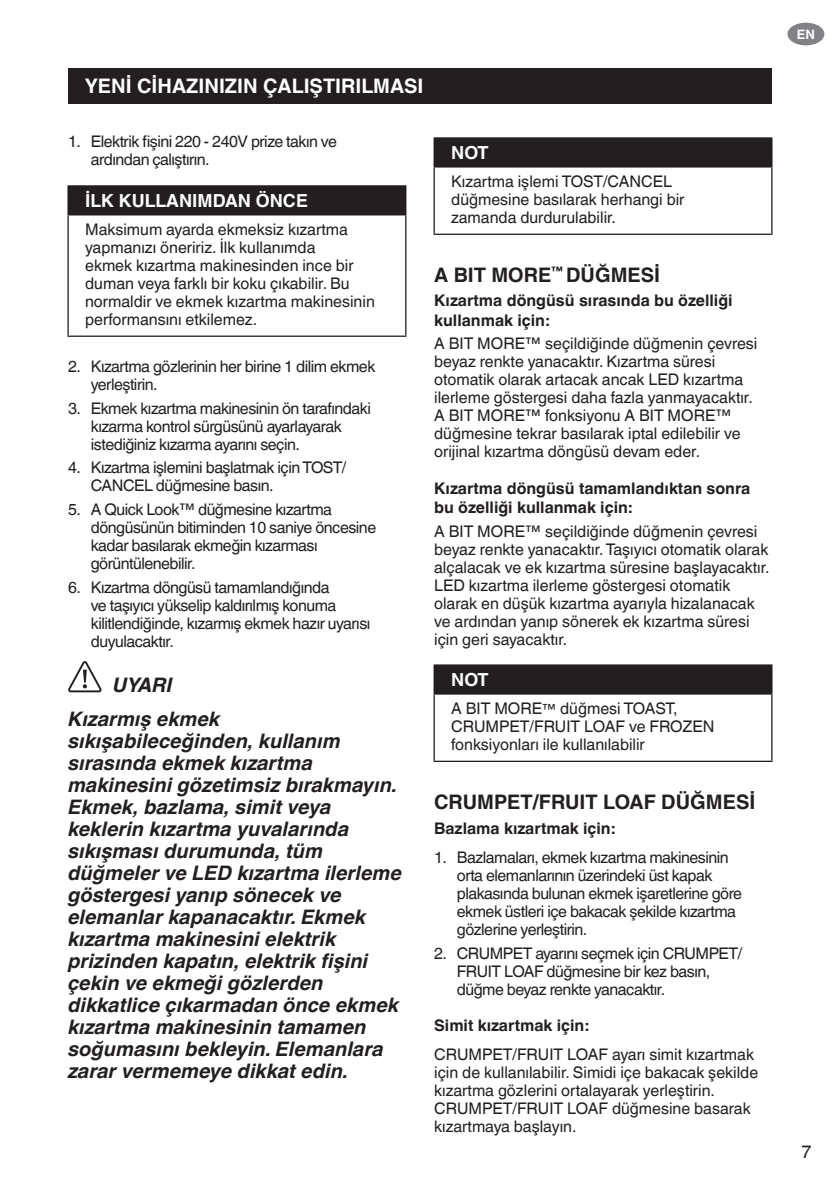
<style>
.page{position:relative;width:840px;height:1191px;background:#fff}
.page>*{position:absolute;margin:0;border:0;box-sizing:border-box;transform-origin:0 0}
.t1{font:italic 700 20px/22px "Helvetica World";color:#231f20;text-align:center}
.t2{font:700 20px "Helvetica World";color:#231f20}
.t3{font:700 20px "Helvetica World";color:#fff}
.t4{font:700 18px "Helvetica World";color:#fff}
.t5{font:18px "Helvetica World";color:#231f20}
.t6{font:16px/18px "Helvetica World";letter-spacing:-.01em;color:#231f20}
.t7{font:16px/18px "Helvetica World";letter-spacing:-.03em;color:#231f20}
.t8{font:700 16px/19.2px "Helvetica World";color:#231f20}
.t9{font:700 13px "Helvetica World";color:#fff}
.s1{font-size:14px}
</style>
<div class="page">
<div style="left:68px;top:186px;width:337px;height:29px;background:#231f20"></div>
<hr style="left:67px;top:186px;width:2px;height:28px;background:#231f20">
<svg style="left:405px;top:186px;width:1px;height:28px"></svg>
<hr style="left:67px;top:185px;width:339px;height:1px;background:#231f20">
<hr style="left:67px;top:215px;width:2px;height:120px;background:#231f20">
<hr style="left:405px;top:215px;width:1px;height:120px;background:#231f20">
<hr style="left:67px;top:335px;width:339px;height:2px;background:#231f20">
<hr style="left:67px;top:214px;width:339px;height:1px;background:#231f20">
<svg style="left:68px;top:661px;width:34px;height:31px"></svg>
<div style="left:434px;top:138px;width:337px;height:29px;background:#231f20"></div>
<svg style="left:433px;top:139px;width:1px;height:27px"></svg>
<hr style="left:770px;top:139px;width:2px;height:27px;background:#231f20">
<hr style="left:433px;top:137px;width:339px;height:2px;background:#231f20">
<hr style="left:433px;top:168px;width:1px;height:66px;background:#231f20">
<hr style="left:770px;top:168px;width:2px;height:66px;background:#231f20">
<hr style="left:433px;top:234px;width:339px;height:1px;background:#231f20">
<hr style="left:433px;top:166px;width:339px;height:2px;background:#231f20">
<div style="left:434px;top:665px;width:337px;height:29px;background:#231f20"></div>
<svg style="left:433px;top:665px;width:1px;height:28px"></svg>
<hr style="left:770px;top:665px;width:2px;height:28px;background:#231f20">
<hr style="left:433px;top:664px;width:339px;height:1px;background:#231f20">
<hr style="left:433px;top:694px;width:1px;height:66px;background:#231f20">
<hr style="left:770px;top:694px;width:2px;height:66px;background:#231f20">
<hr style="left:433px;top:760px;width:339px;height:2px;background:#231f20">
<hr style="left:433px;top:693px;width:339px;height:1px;background:#231f20">
<div style="left:68px;top:68px;width:703px;height:36px;background:#231f20"></div>
<div style="left:787px;top:23px;width:36px;height:22px;background:#808285;border-radius:50%"></div>
<p class="t3" style="left:85px;top:75px;width:339px">YENİ CİHAZINIZIN ÇALIŞTIRILMASI</p>
<p class="t7" style="left:91px;top:133px;width:247px;text-indent:-23px">1. Elektrik fişini 220 - 240V prize takın ve ardından çalıştırın.</p>
<p class="t4" style="left:85px;top:190px;width:224px">İLK KULLANIMDAN ÖNCE</p>
<p class="t6" style="left:85px;top:220px;width:291px">Maksimum ayarda ekmeksiz kızartma yapmanızı öneririz. İlk kullanımda<br>ekmek kızartma makinesinden ince bir duman veya farklı bir koku çıkabilir. Bu normaldir ve ekmek kızartma makinesinin performansını etkilemez.</p>
<p class="t7" style="left:91px;top:357px;width:286px;text-indent:-23px">2. Kızartma gözlerinin her birine 1 dilim ekmek yerleştirin.</p>
<p class="t7" style="left:91px;top:399px;width:281px;text-indent:-23px">3. Ekmek kızartma makinesinin ön tarafındaki kızarma kontrol sürgüsünü ayarlayarak istediğiniz kızarma ayarını seçin.</p>
<p class="t7" style="left:91px;top:459px;width:257px;text-indent:-23px">4. Kızartma işlemini başlatmak için TOST/<br>CANCEL düğmesine basın.</p>
<p class="t7" style="left:91px;top:500px;width:287px;text-indent:-23px">5. A Quick Look™ düğmesine kızartma döngüsünün bitiminden 10 saniye öncesine kadar basılarak ekmeğin kızarması görüntülenebilir.</p>
<p class="t7" style="left:91px;top:578px;width:281px;text-indent:-23px">6. Kızartma döngüsü tamamlandığında<br>ve taşıyıcı yükselip kaldırılmış konuma kilitlendiğinde, kızarmış ekmek hazır uyarısı duyulacaktır.</p>
<p class="t1" style="left:68px;top:668px;width:153px;line-height:33.4px">UYARI<br>Kızarmış ekmek</p>
<p class="t1" style="left:68px;top:730px;width:335px;text-align:left">sıkışabileceğinden, kullanım sırasında ekmek kızartma makinesini gözetimsiz bırakmayın.<br>Ekmek, bazlama, simit veya keklerin kızartma yuvalarında sıkışması durumunda, tüm düğmeler ve LED kızartma ilerleme göstergesi yanıp sönecek ve elemanlar kapanacaktır. Ekmek kızartma makinesini elektrik prizinden kapatın, elektrik fişini çekin ve ekmeği gözlerden dikkatlice çıkarmadan önce ekmek kızartma makinesinin tamamen soğumasını bekleyin. Elemanlara zarar vermemeye dikkat edin.</p>
<p class="t4" style="left:451px;top:142px;width:39px">NOT</p>
<p class="t6" style="left:451px;top:172px;width:235px">Kızartma işlemi TOST/CANCEL düğmesine basılarak herhangi bir zamanda durdurulabilir.</p>
<p class="t2" style="left:434px;top:263px;width:227px">A BIT MORE<sup>™</sup> DÜĞMESİ</p>
<p class="t8" style="left:434px;top:291px;width:300px">Kızartma döngüsü sırasında bu özelliği kullanmak için:</p>
<p class="t6" style="left:434px;top:335px;width:324px">A BIT MORE™ seçildiğinde düğmenin çevresi beyaz renkte yanacaktır. Kızartma süresi otomatik olarak artacak ancak LED kızartma ilerleme göstergesi daha fazla yanmayacaktır.<br>A BIT MORE™ fonksiyonu A BIT MORE™ düğmesine tekrar basılarak iptal edilebilir ve orijinal kızartma döngüsü devam eder.</p>
<p class="t8" style="left:434px;top:478px;width:317px">Kızartma döngüsü tamamlandıktan sonra bu özelliği kullanmak için:</p>
<p class="t6" style="left:434px;top:522px;width:337px">A BIT MORE™ seçildiğinde düğmenin çevresi beyaz renkte yanacaktır. Taşıyıcı otomatik olarak alçalacak ve ek kızartma süresine başlayacaktır.<br>LED kızartma ilerleme göstergesi otomatik olarak en düşük kızartma ayarıyla hizalanacak ve ardından yanıp sönerek ek kızartma süresi için geri sayacaktır.</p>
<p class="t4" style="left:451px;top:669px;width:39px">NOT</p>
<p class="t6" style="left:451px;top:699px;width:265px">A BIT MORE<span class="s1">™</span> düğmesi TOAST,<br>CRUMPET/FRUIT LOAF ve FROZEN fonksiyonları ile kullanılabilir</p>
<p class="t2" style="left:434px;top:790px;width:322px">CRUMPET/FRUIT LOAF DÜĞMESİ</p>
<p class="t8" style="left:434px;top:818px;width:182px">Bazlama kızartmak için:</p>
<p class="t7" style="left:456px;top:848px;width:286px;text-indent:-23px">1. Bazlamaları, ekmek kızartma makinesinin orta elemanlarının üzerindeki üst kapak plakasında bulunan ekmek işaretlerine göre ekmek üstleri içe bakacak şekilde kızartma gözlerine yerleştirin.</p>
<p class="t7" style="left:456px;top:944px;width:286px;text-indent:-23px">2. CRUMPET ayarını seçmek için CRUMPET/<br>FRUIT LOAF düğmesine bir kez basın, düğme beyaz renkte yanacaktır.</p>
<p class="t8" style="left:434px;top:1015px;width:156px">Simit kızartmak için:</p>
<p class="t6" style="left:434px;top:1045px;width:325px">CRUMPET/FRUIT LOAF ayarı simit kızartmak için de kullanılabilir. Simidi içe bakacak şekilde kızartma gözlerini ortalayarak yerleştirin.<br>CRUMPET/FRUIT LOAF düğmesine basarak kızartmaya başlayın.</p>
<p class="t9" style="left:796px;top:27px;width:20px">EN</p>
<p class="t5" style="left:801px;top:1141px;width:12px">7</p>
</div>
